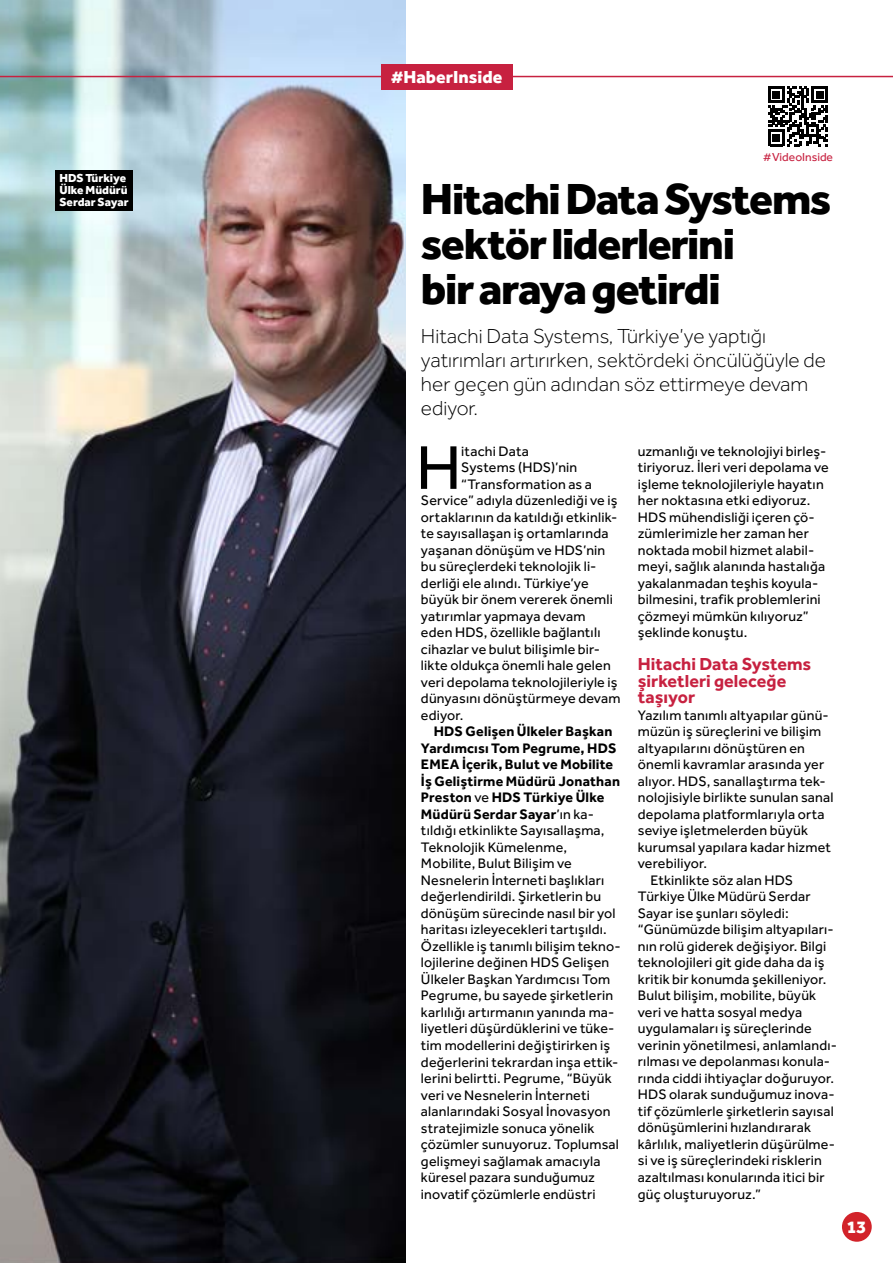
<style>
.page{position:relative;width:893px;height:1263px;background:#fff}
.page>*{position:absolute;margin:0;border:0;box-sizing:border-box;transform-origin:0 0}
.t1{font:63.75px "Effra";color:#000}
.t2{font:800 45px/45px "Effra";letter-spacing:-.03em;color:#000}
.t3{font:300 21px/24px "Effra";color:#000}
.t4{font:700 18px/16.5px "Effra";color:#c72140}
.t5{font:800 18px "Effra";color:#fff}
.t6{font:14.25px/16.5px "Effra";letter-spacing:.015em;color:#000}
.t7{font:800 12px/12px "Effra";color:#fff}
.t8{font:12px "Effra";color:#c72140}
.s1{font-weight:700}
</style>
<div class="page">
<img style="left:0;top:0;width:405px;height:1263px">
<div style="left:842px;top:1212px;width:30px;height:30px;background:#d2232a;border-radius:50%"></div>
<svg style="left:768px;top:86px;width:60px;height:60px"></svg>
<hr style="left:0;top:76px;width:893px;height:1px;background:#c72140">
<div style="left:381px;top:64px;width:131px;height:25px;background:#c72140"></div>
<div style="left:55px;top:170px;width:78px;height:41px;background:#000"></div>
<p class="t7" style="left:60px;top:172px;width:71px">HDS Türkiye<br>Ülke Müdürü<br>Serdar Sayar</p>
<p class="t5" style="left:391px;top:65px;width:113px">#HaberInside</p>
<p class="t8" style="left:763px;top:150px;width:72px">#VideoInside</p>
<h2 class="t2" style="left:421px;top:176px;width:412px">Hitachi Data Systems sektör liderlerini<br>bir araya getirdi</h2>
<h3 class="t3" style="left:421px;top:324px;width:407px">Hitachi Data Systems, Türkiye’ye yaptığı yatırımları artırırken, sektördeki öncülüğüyle de her geçen gün adından söz ettirmeye devam ediyor.</h3>
<h1 class="t1" style="left:416px;top:430px;width:47px">H</h1>
<p class="t6" style="left:461px;top:443px;width:69px">itachi Data</p>
<p class="t6" style="left:461px;top:459px;width:118px">Systems (HDS)’nin</p>
<p class="t6" style="left:461px;top:476px;width:132px">“Transformation as a</p>
<p class="t6" style="left:421px;top:492px;width:198px">Service” adıyla düzenlediği ve iş</p>
<p class="t6" style="left:421px;top:509px;width:198px">ortaklarının da katıldığı etkinlik-</p>
<p class="t6" style="left:421px;top:525px;width:189px">te sayısallaşan iş ortamlarında</p>
<p class="t6" style="left:421px;top:542px;width:186px">yaşanan dönüşüm ve HDS’nin</p>
<p class="t6" style="left:421px;top:558px;width:177px">bu süreçlerdeki teknolojik li-</p>
<p class="t6" style="left:421px;top:575px;width:169px">derliği ele alındı. Türkiye’ye</p>
<p class="t6" style="left:421px;top:591px;width:194px">büyük bir önem vererek önemli</p>
<p class="t6" style="left:421px;top:608px;width:166px">yatırımlar yapmaya devam</p>
<p class="t6" style="left:421px;top:624px;width:181px">eden HDS, özellikle bağlantılı</p>
<p class="t6" style="left:421px;top:641px;width:181px">cihazlar ve bulut bilişimle bir-</p>
<p class="t6" style="left:421px;top:657px;width:191px">likte oldukça önemli hale gelen</p>
<p class="t6" style="left:421px;top:674px;width:198px">veri depolama teknolojileriyle iş</p>
<p class="t6" style="left:421px;top:690px;width:201px">dünyasını dönüştürmeye devam</p>
<p class="t6" style="left:421px;top:707px;width:44px">ediyor.</p>
<p class="t6" style="left:421px;top:723px;width:201px;text-indent:13px"><span class="s1">HDS Gelişen Ülkeler Başkan<br>Yardımcısı Tom Pegrume, HDS<br>EMEA İçerik, Bulut ve Mobilite<br>İş Geliştirme Müdürü Jonathan<br>Preston</span> ve <span class="s1">HDS Türkiye Ülke<br>Müdürü Serdar Sayar</span>’ın ka&shy;tıldığı etkinlikte Sayısallaşma,<br>Teknolojik Kümelenme,<br>Mobilite, Bulut Bilişim ve<br>Nesnelerin İnterneti başlıkları değerlendirildi. Şirketlerin bu dönüşüm sürecinde nasıl bir yol haritası izleyecekleri tartışıldı.<br>Özellikle iş tanımlı bilişim tekno&shy;lojilerine değinen HDS Gelişen<br>Ülkeler Başkan Yardımcısı Tom<br>Pegrume, bu sayede şirketlerin karlılığı artırmanın yanında ma&shy;liyetleri düşürdüklerini ve tüke&shy;tim modellerini değiştirirken iş değerlerini tekrardan inşa ettik&shy;lerini belirtti. Pegrume, “Büyük veri ve Nesnelerin İnterneti alanlarındaki Sosyal İnovasyon stratejimizle sonuca yönelik çözümler sunuyoruz. Toplumsal gelişmeyi sağlamak amacıyla küresel pazara sunduğumuz inovatif çözümlerle endüstri</p>
<p class="t6" style="left:638px;top:443px;width:192px">uzmanlığı ve teknolojiyi birleş&shy;tiriyoruz. İleri veri depolama ve işleme teknolojileriyle hayatın her noktasına etki ediyoruz.<br>HDS mühendisliği içeren çö&shy;zümlerimizle her zaman her noktada mobil hizmet alabil&shy;meyi, sağlık alanında hastalığa yakalanmadan teşhis koyula&shy;bilmesini, trafik problemlerini çözmeyi mümkün kılıyoruz” şeklinde konuştu.</p>
<p class="t4" style="left:638px;top:656px;width:175px">Hitachi Data Systems şirketleri geleceğe taşıyor</p>
<p class="t6" style="left:638px;top:707px;width:192px">Yazılım tanımlı altyapılar günü-</p>
<p class="t6" style="left:638px;top:723px;width:185px">müzün iş süreçlerini ve bilişim</p>
<p class="t6" style="left:638px;top:740px;width:169px">altyapılarını dönüştüren en</p>
<p class="t6" style="left:638px;top:756px;width:188px">önemli kavramlar arasında yer</p>
<p class="t6" style="left:638px;top:773px;width:189px">alıyor. HDS, sanallaştırma tek-</p>
<p class="t6" style="left:638px;top:789px;width:197px">nolojisiyle birlikte sunulan sanal</p>
<p class="t6" style="left:638px;top:806px;width:188px">depolama platformlarıyla orta</p>
<p class="t6" style="left:638px;top:822px;width:172px">seviye işletmelerden büyük</p>
<p class="t6" style="left:638px;top:839px;width:194px">kurumsal yapılara kadar hizmet</p>
<p class="t6" style="left:638px;top:855px;width:71px">verebiliyor.</p>
<p class="t6" style="left:651px;top:872px;width:144px">Etkinlikte söz alan HDS</p>
<p class="t6" style="left:638px;top:888px;width:174px">Türkiye Ülke Müdürü Serdar</p>
<p class="t6" style="left:638px;top:905px;width:152px">Sayar ise şunları söyledi:</p>
<p class="t6" style="left:638px;top:921px;width:197px">“Günümüzde bilişim altyapıları-</p>
<p class="t6" style="left:638px;top:938px;width:190px">nın rolü giderek değişiyor. Bilgi</p>
<p class="t6" style="left:638px;top:954px;width:188px">teknolojileri git gide daha da iş</p>
<p class="t6" style="left:638px;top:971px;width:190px">kritik bir konumda şekilleniyor.</p>
<p class="t6" style="left:638px;top:987px;width:180px">Bulut bilişim, mobilite, büyük</p>
<p class="t6" style="left:638px;top:1004px;width:166px">veri ve hatta sosyal medya</p>
<p class="t6" style="left:638px;top:1020px;width:175px">uygulamaları iş süreçlerinde</p>
<p class="t6" style="left:638px;top:1037px;width:201px">verinin yönetilmesi, anlamlandı-</p>
<p class="t6" style="left:638px;top:1053px;width:194px">rılması ve depolanması konula-</p>
<p class="t6" style="left:638px;top:1070px;width:198px">rında ciddi ihtiyaçlar doğuruyor.</p>
<p class="t6" style="left:638px;top:1086px;width:198px">HDS olarak sunduğumuz inova-</p>
<p class="t6" style="left:638px;top:1103px;width:198px">tif çözümlerle şirketlerin sayısal</p>
<p class="t6" style="left:638px;top:1119px;width:175px">dönüşümlerini hızlandırarak</p>
<p class="t6" style="left:638px;top:1136px;width:199px">kârlılık, maliyetlerin düşürülme-</p>
<p class="t6" style="left:638px;top:1152px;width:186px">si ve iş süreçlerindeki risklerin</p>
<p class="t6" style="left:638px;top:1169px;width:188px">azaltılması konularında itici bir</p>
<p class="t6" style="left:638px;top:1185px;width:125px">güç oluşturuyoruz.”</p>
<p class="t5" style="left:847px;top:1216px;width:20px">13</p>
</div>
